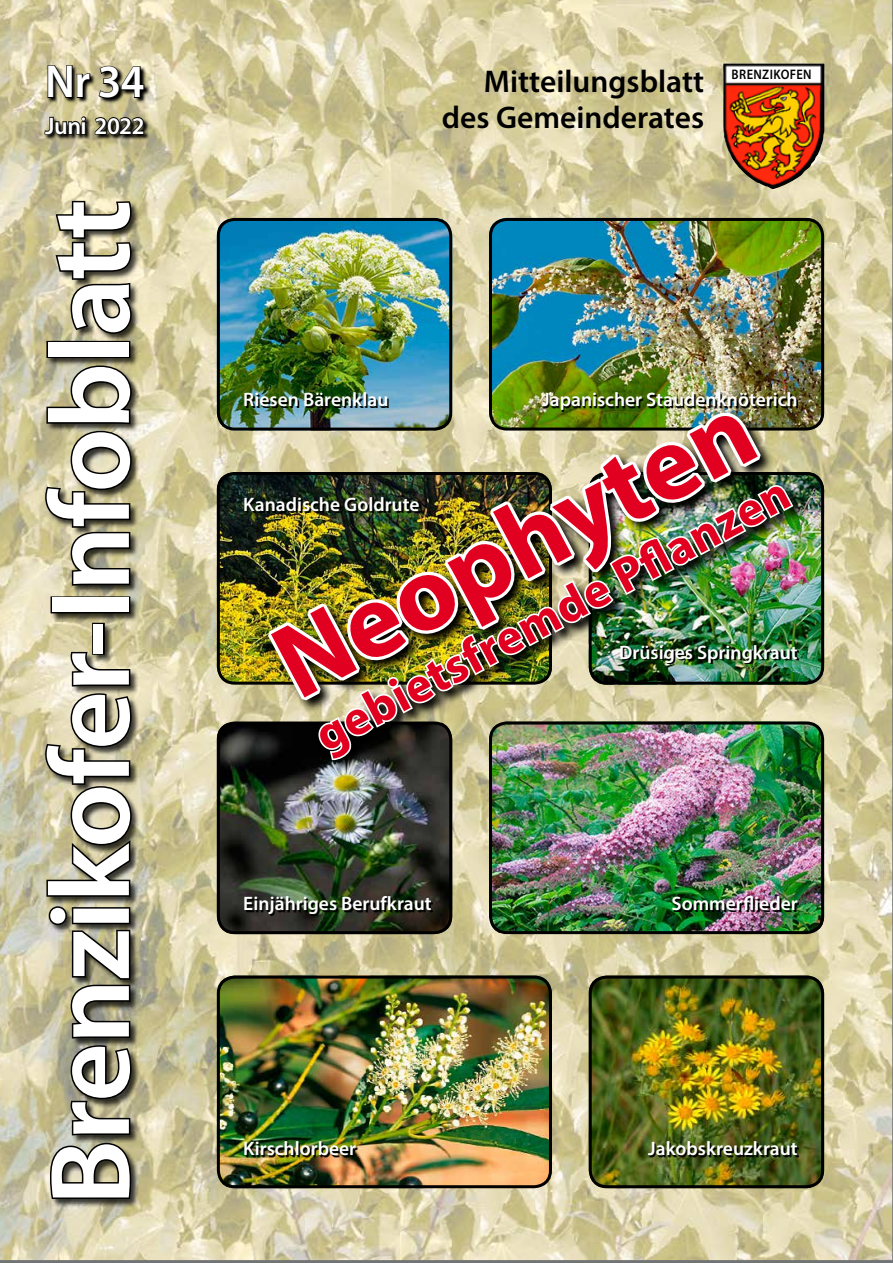
<style>
.page{position:relative;width:893px;height:1263px;background:#fff}
.page>*{position:absolute;margin:0;border:0;box-sizing:border-box;transform-origin:0 0}
.t1{font:600 114px "Myriad Pro";letter-spacing:-.01em;color:#fff}
.t2{font:700 106.2px "Myriad Pro";color:#e20020}
.t3{font:700 49.05px "Myriad Pro";color:#e20020}
.t4{font:600 46.5px "Myriad Pro";color:#fff;scale:.95 1}
.t5{font:600 31.5px/36px "Myriad Pro";color:#000;text-align:right}
.t6{font:600 24px "Myriad Pro";letter-spacing:-.015em;color:#fff}
.t7{font:600 19.5px "Myriad Pro";color:#fff}
.t8{font:600 13.8px "Myriad Pro";letter-spacing:.035em;color:#000;scale:.9 1}
</style>
<div class="page">
<img style="left:0;top:0;width:893px;height:1263px">
<h3 class="t4" style="left:45px;top:52px;width:106px">Nr 34</h3>
<p class="t6" style="left:45px;top:110px;width:101px">Juni 2022</p>
<h1 class="t1" style="left:18px;top:1205px;width:1008px;rotate:-90deg">Brenzikofer-Infoblatt</h1>
<h3 class="t5" style="left:442px;top:62px;width:264px">Mitteilungsblatt des Gemeinderates</h3>
<p class="t8" style="left:731px;top:65px;width:91px">BRENZIKOFEN</p>
<p class="t7" style="left:243px;top:387px;width:147px">Riesen Bärenklau</p>
<p class="t7" style="left:542px;top:387px;width:257px">Japanischer Staudenknöterich</p>
<h2 class="t2" style="left:249px;top:608px;width:528px;rotate:-28deg">Neophyten</h2>
<h3 class="t3" style="left:303px;top:710px;width:531px;rotate:-28deg">gebietsfremde Pflanzen</h3>
<p class="t7" style="left:243px;top:492px;width:178px">Kanadische Goldrute</p>
<p class="t7" style="left:619px;top:639px;width:180px">Drüsiges Springkraut</p>
<p class="t7" style="left:243px;top:891px;width:190px">Einjähriges Berufkraut</p>
<p class="t7" style="left:671px;top:891px;width:128px">Sommerflieder</p>
<p class="t7" style="left:243px;top:1136px;width:114px">Kirschlorbeer</p>
<p class="t7" style="left:648px;top:1136px;width:151px">Jakobskreuzkraut</p>
</div>
